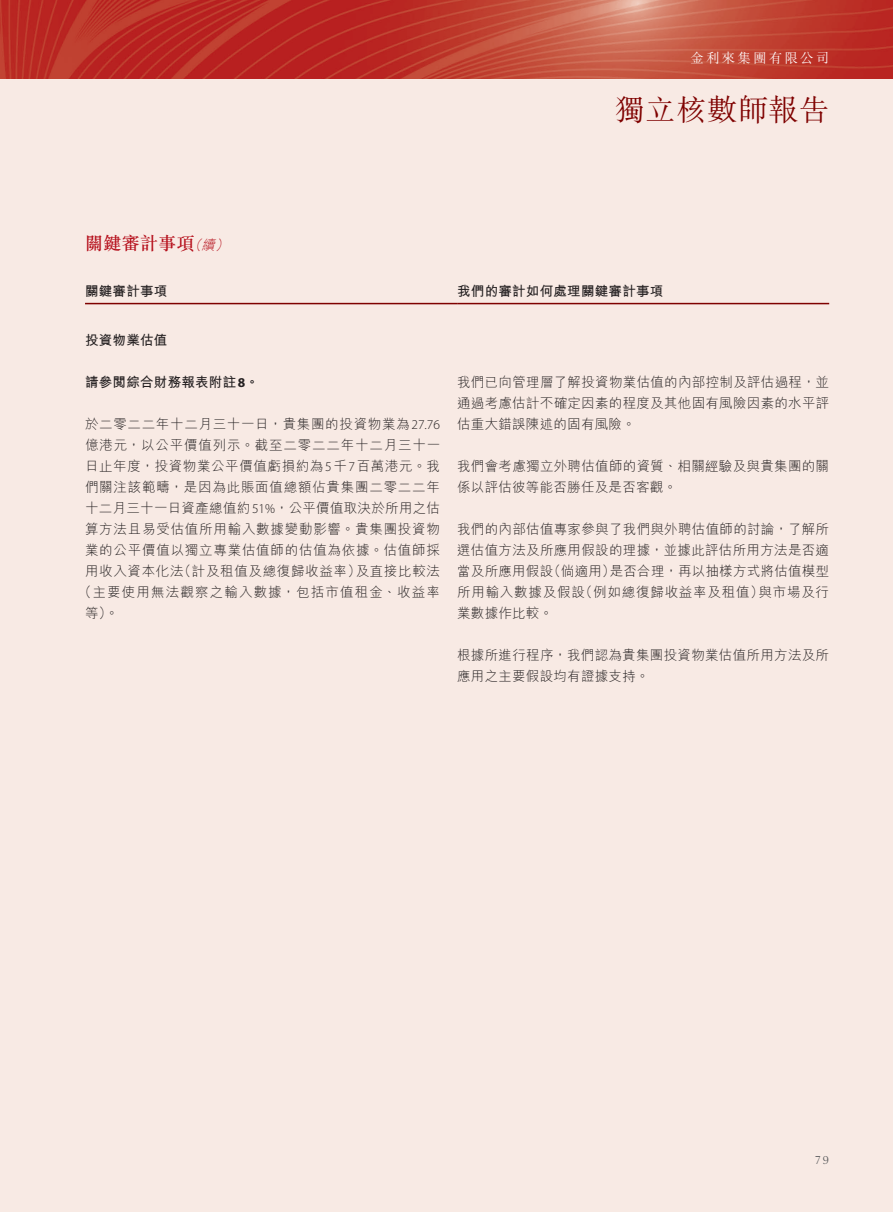
<style>
.page{position:relative;width:893px;height:1212px;background:#f8eae4}
.page>*{position:absolute;margin:0;border:0;box-sizing:border-box;transform-origin:0 0}
.t1{font:300 30px "M Sung HK";letter-spacing:.025em;color:#7f0100}
._01_H1{font:500 18px "M Sung HK";letter-spacing:.02em;color:#b50e1a}
._50_Table_txt{font:300 13.5px/21px "M Hei HK";letter-spacing:.045em;color:#231f20;text-align:justify}
._50_Table_txt-2{font:300 13.5px/21px "M Hei HK";letter-spacing:.025em;color:#231f20}
._50_Table_txt-3{font:700 13.5px "M Hei HK";letter-spacing:.02em;color:#231f20}
._50_Table_txt-4{font:300 13.5px "M Hei HK";letter-spacing:.02em;color:#231f20}
._50_Table_txt-5{font:300 13.5px "M Hei HK";letter-spacing:.085em;color:#231f20}
.t2{font:300 13.5px "M Sung HK";letter-spacing:.16em;color:#fff}
.t3{font:11.25px "Berling LT Std";color:#57585a}
.s1{font-family:"M Hei HK";font-weight:300;font-style:italic;font-size:13.5px}
.s2{font-family:"Myriad Pro"}
</style>
<div class="page">
<img style="left:0;top:0;width:893px;height:79px">
<hr style="left:85px;top:303px;width:372px;height:1px;background:#7f0100">
<hr style="left:457px;top:303px;width:372px;height:1px;background:#7f0100">
<p class="t2" style="left:690px;top:49px;width:140px">金利來集團有限公司</p>
<h1 class="t1" style="left:615px;top:88px;width:216px">獨立核數師報告</h1>
<p class="_01_H1" style="left:85px;top:231px;width:148px">關鍵審計事項<span class="s1">（續）</span></p>
<p class="_50_Table_txt-3" style="left:85px;top:281px;width:84px">關鍵審計事項</p>
<p class="_50_Table_txt-3" style="left:457px;top:281px;width:208px">我們的審計如何處理關鍵審計事項</p>
<p class="_50_Table_txt-3" style="left:85px;top:330px;width:84px">投資物業估值</p>
<p class="_50_Table_txt-3" style="left:85px;top:372px;width:175px">請參閱綜合財務報表附註<span class="s2">8</span>。</p>
<p class="_50_Table_txt" style="left:85px;top:413px;width:357px">於二零二二年十二月三十一日，貴集團的投資物業為<span class="s2">27.76</span></p>
<p class="_50_Table_txt" style="left:85px;top:434px;width:357px">億港元，以公平價值列示。截至二零二二年十二月三十一</p>
<p class="_50_Table_txt" style="left:85px;top:455px;width:356px">日止年度，投資物業公平價值虧損約為<span class="s2">5</span>千<span class="s2">7</span>百萬港元。我</p>
<p class="_50_Table_txt" style="left:85px;top:476px;width:356px">們關注該範疇，是因為此賬面值總額佔貴集團二零二二年</p>
<p class="_50_Table_txt-4" style="left:85px;top:501px;width:357px">十二月三十一日資產總值約<span class="s2">51%</span>，公平價值取決於所用之估</p>
<p class="_50_Table_txt" style="left:85px;top:518px;width:356px">算方法且易受估值所用輸入數據變動影響。貴集團投資物</p>
<p class="_50_Table_txt" style="left:85px;top:539px;width:356px">業的公平價值以獨立專業估值師的估值為依據。估值師採</p>
<p class="_50_Table_txt" style="left:85px;top:560px;width:357px">用收入資本化法（計及租值及總復歸收益率）及直接比較法</p>
<p class="_50_Table_txt-5" style="left:78px;top:585px;width:363px">（主要使用無法觀察之輸入數據，包括市值租金、收益率</p>
<p class="_50_Table_txt" style="left:85px;top:602px;width:35px">等）。</p>
<p class="_50_Table_txt" style="left:457px;top:371px;width:374px">我們已向管理層了解投資物業估值的內部控制及評估過程，並通過考慮估計不確定因素的程度及其他固有風險因素的水平評估重大錯誤陳述的固有風險。</p>
<p class="_50_Table_txt-2" style="left:457px;top:455px;width:373px">我們會考慮獨立外聘估值師的資質、相關經驗及與貴集團的關係以評估彼等能否勝任及是否客觀。</p>
<p class="_50_Table_txt" style="left:457px;top:518px;width:374px">我們的內部估值專家參與了我們與外聘估值師的討論，了解所選估值方法及所應用假設的理據，並據此評估所用方法是否適當及所應用假設（倘適用）是否合理，再以抽樣方式將估值模型所用輸入數據及假設（例如總復歸收益率及租值）與市場及行業數據作比較。</p>
<p class="_50_Table_txt-2" style="left:457px;top:644px;width:373px">根據所進行程序，我們認為貴集團投資物業估值所用方法及所應用之主要假設均有證據支持。</p>
<p class="t3" style="left:815px;top:1153px;width:16px">79</p>
</div>
